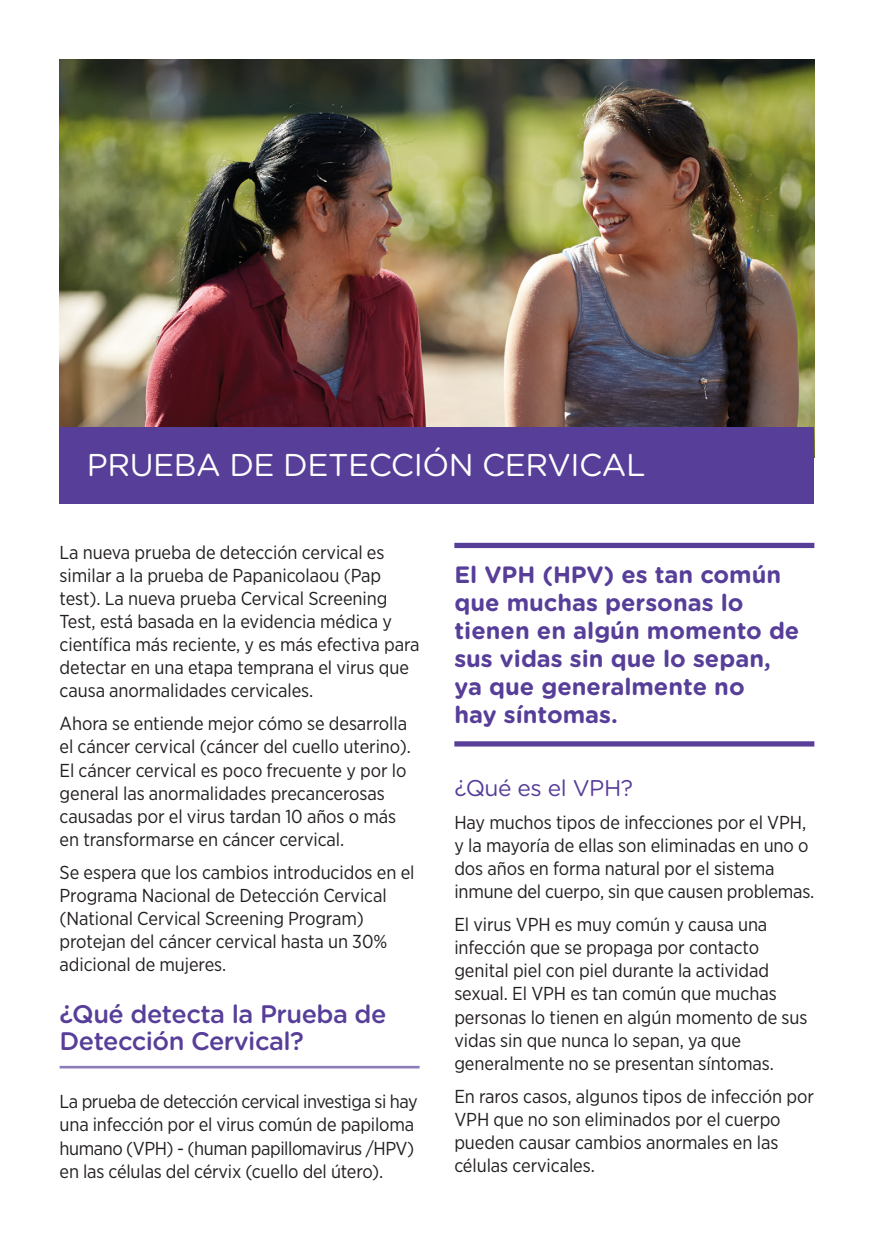
<style>
.page{position:relative;width:874px;height:1241px;background:#fff}
.page>*{position:absolute;margin:0;border:0;box-sizing:border-box;transform-origin:0 0}
.t1{font:31.5px "Gotham Rounded";letter-spacing:-.015em;color:#fff}
.t2{font:500 25.38px/27.1px "Gotham Rounded";letter-spacing:-.02em;color:#573e99}
.t3{font:700 23.62px/28px "Gotham Rounded";color:#573e99}
.t4{font:22.75px "Gotham Rounded";letter-spacing:-.02em;color:#573e99}
.t5{font:18.72px/23.1px "Gotham Narrow";letter-spacing:-.005em;color:#231f20}
.t6{font:18.72px/23.1px "Gotham Narrow";letter-spacing:-.025em;color:#231f20}
</style>
<div class="page">
<img style="left:60px;top:60px;width:754px;height:367px">
<div style="left:60px;top:427px;width:754px;height:76px;background:#573e99"></div>
<hr style="left:60px;top:1065px;width:359px;height:3px;background:#8d7cb9">
<div style="left:454px;top:542px;width:360px;height:6px;background:#573e99"></div>
<div style="left:454px;top:741px;width:360px;height:5px;background:#573e99"></div>
<p class="t1" style="left:87px;top:443px;width:560px">PRUEBA DE DETECCIÓN CERVICAL</p>
<p class="t5" style="left:60px;top:540px;width:361px">La nueva prueba de detección cervical es similar a la prueba de Papanicolaou (Pap test). La nueva prueba Cervical Screening Test, está basada en la evidencia médica y científica más reciente, y es más efectiva para detectar en una etapa temprana el virus que causa anormalidades cervicales.</p>
<p class="t5" style="left:60px;top:711px;width:353px">Ahora se entiende mejor cómo se desarrolla el cáncer cervical (cáncer del cuello uterino).<br>El cáncer cervical es poco frecuente y por lo general las anormalidades precancerosas causadas por el virus tardan 10 años o más en transformarse en cáncer cervical.</p>
<p class="t5" style="left:60px;top:860px;width:356px">Se espera que los cambios introducidos en el Programa Nacional de Detección Cervical (National Cervical Screening Program) protejan del cáncer cervical hasta un 30% adicional de mujeres.</p>
<p class="t2" style="left:60px;top:999px;width:328px">¿Qué detecta la Prueba de<br>Detección Cervical?</p>
<p class="t6" style="left:60px;top:1089px;width:359px">La prueba de detección cervical investiga si hay una infección por el virus común de papiloma humano (VPH) - (human papillomavirus /HPV) en las células del cérvix (cuello del útero).</p>
<p class="t3" style="left:454px;top:559px;width:346px">El VPH (HPV) es tan común que muchas personas lo tienen en algún momento de sus vidas sin que lo sepan, ya que generalmente no<br>hay síntomas.</p>
<p class="t4" style="left:454px;top:771px;width:180px">¿Qué es el VPH?</p>
<p class="t5" style="left:454px;top:810px;width:361px">Hay muchos tipos de infecciones por el VPH, y la mayoría de ellas son eliminadas en uno o dos años en forma natural por el sistema inmune del cuerpo, sin que causen problemas.</p>
<p class="t5" style="left:454px;top:912px;width:354px">El virus VPH es muy común y causa una infección que se propaga por contacto genital piel con piel durante la actividad sexual. El VPH es tan común que muchas personas lo tienen en algún momento de sus vidas sin que nunca lo sepan, ya que generalmente no se presentan síntomas.</p>
<p class="t5" style="left:454px;top:1084px;width:361px">En raros casos, algunos tipos de infección por VPH que no son eliminados por el cuerpo pueden causar cambios anormales en las células cervicales.</p>
</div>
